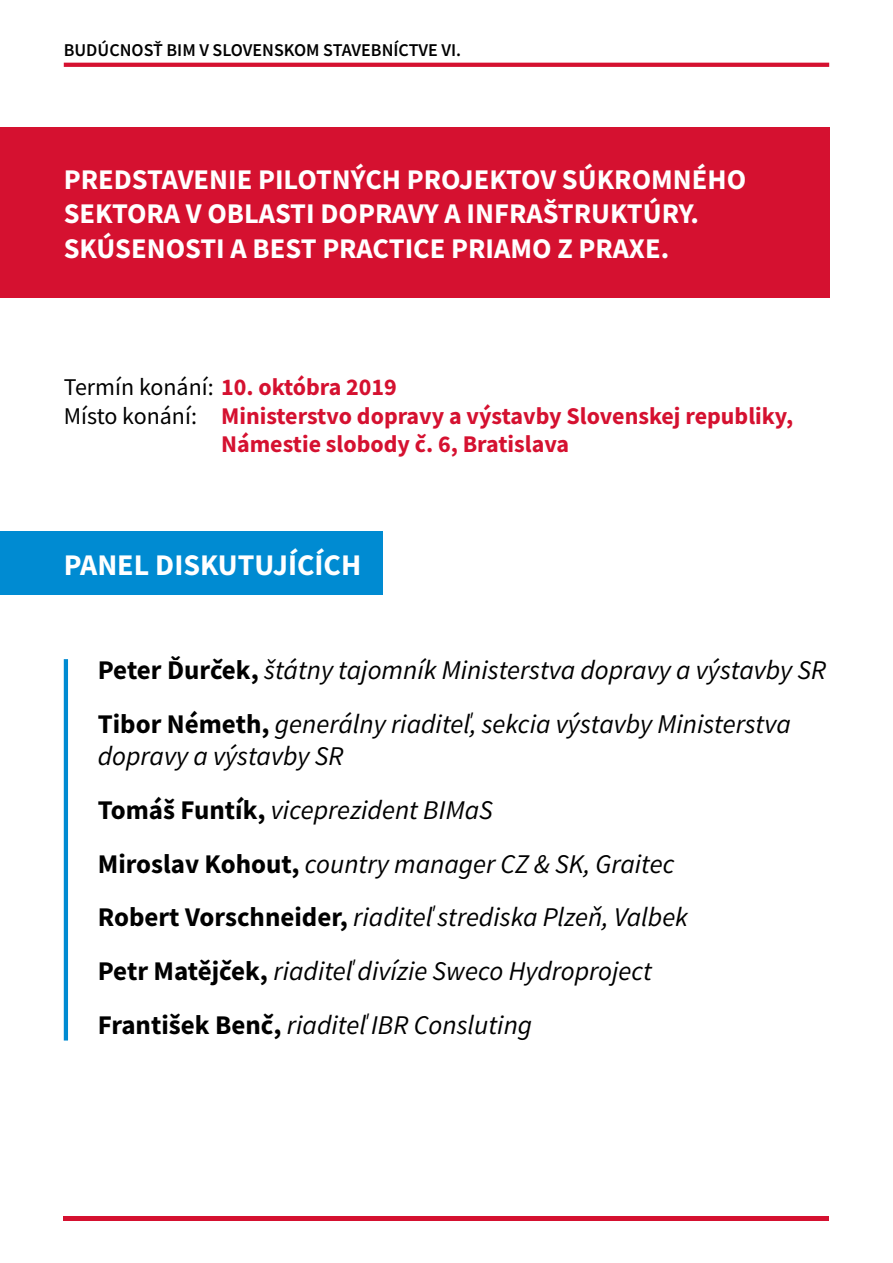
<style>
.page{position:relative;width:893px;height:1263px;background:#fff}
.page>*{position:absolute;margin:0;border:0;box-sizing:border-box;transform-origin:0 0}
.t1{font:700 30px "Source Sans Pro";color:#fff}
.t2{font:700 28.5px/34.2px "Source Sans Pro";color:#fff}
.t3{font:italic 27px/53.7px "Source Sans Pro";color:#000}
.t4{font:700 24px "Source Sans Pro";color:#d51130}
.t5{font:600 18px "Source Sans Pro";color:#000}
.s1{font-weight:400;color:#000}
.s2{font-weight:700;font-style:normal}
</style>
<div class="page">
<svg style="left:64px;top:63px;width:765px;height:4px;background:#d51634"></svg>
<div style="left:0;top:128px;width:829px;height:170px;background:#d51130"></div>
<hr style="left:64px;top:659px;width:4px;height:381px;background:#008bd2">
<div style="left:0;top:531px;width:383px;height:64px;background:#008bd2"></div>
<hr style="left:64px;top:1216px;width:765px;height:4px;background:#d51130">
<p class="t5" style="left:64px;top:38px;width:399px">BUDÚCNOSŤ BIM V SLOVENSKOM STAVEBNÍCTVE VI.</p>
<p class="t2" style="left:64px;top:162px;width:684px">PREDSTAVENIE PILOTNÝCH PROJEKTOV SÚKROMNÉHO<br>SEKTORA V OBLASTI DOPRAVY A INFRAŠTRUKTÚRY.<br>SKÚSENOSTI A BEST PRACTICE PRIAMO Z PRAXE.</p>
<p class="t4" style="left:64px;top:371px;width:335px"><span class="s1">Termín konání:</span> 10. októbra 2019</p>
<p class="t4" style="left:64px;top:399px;width:731px"><span class="s1">Místo konání:</span> Ministerstvo dopravy a výstavby Slovenskej republiky,</p>
<p class="t4" style="left:221px;top:428px;width:349px">Námestie slobody č. 6, Bratislava</p>
<p class="t1" style="left:64px;top:544px;width:299px">PANEL DISKUTUJÍCÍCH</p>
<p class="t3" style="left:98px;top:643px;width:730px"><span class="s2">Peter Ďurček,</span> štátny tajomník Ministerstva dopravy a výstavby SR<br><span class="s2">Tibor Németh,</span> generálny riaditeľ, sekcia výstavby Ministerstva</p>
<p class="t3" style="left:98px;top:729px;width:592px">dopravy a výstavby SR<br><span class="s2">Tomáš Funtík,</span> viceprezident BIMaS<br><span class="s2">Miroslav Kohout,</span> country manager CZ &amp; SK, Graitec <span class="s2">Robert Vorschneider,</span> riaditeľ strediska Plzeň, Valbek <span class="s2">Petr Matějček,</span> riaditeľ divízie Sweco Hydroproject <span class="s2">František Benč,</span> riaditeľ IBR Consluting</p>
</div>
